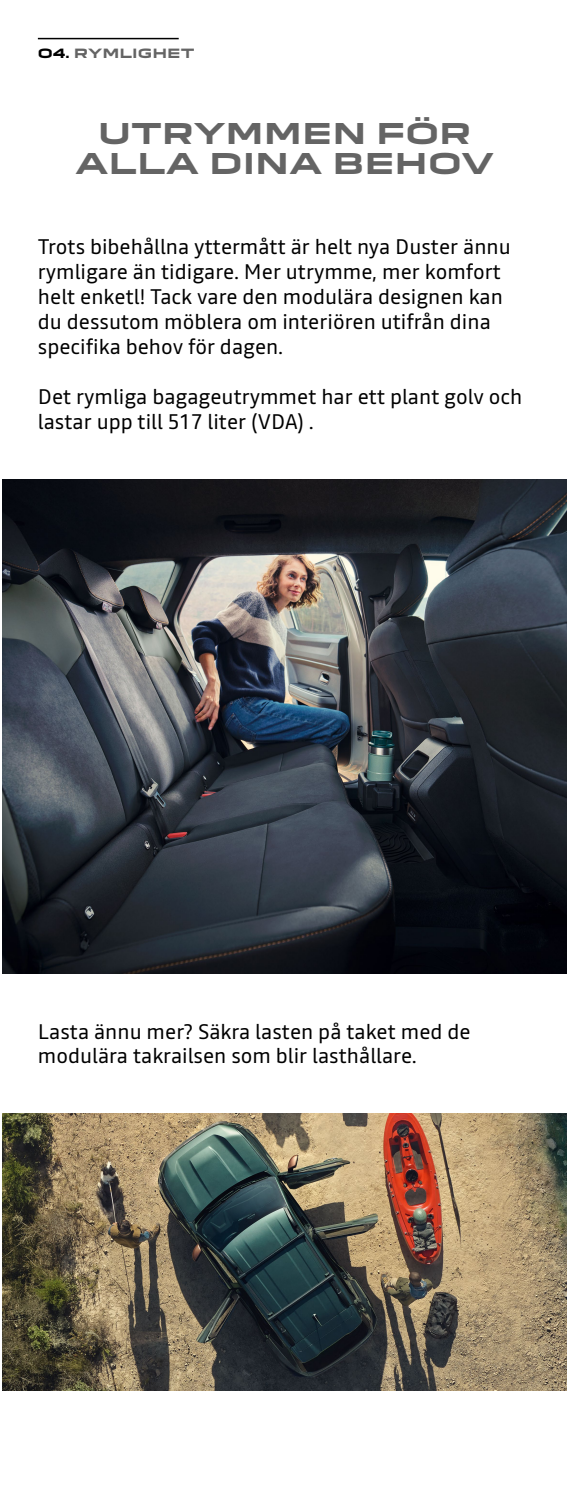
<style>
.page{position:relative;width:569px;height:1493px;background:#fff}
.page>*{position:absolute;margin:0;border:0;box-sizing:border-box;transform-origin:0 0}
.t1{font:700 28px/30.5px "Dacia Block Extended";color:#646464;text-align:center}
.t2{font:21px/25px "Read";color:#000}
.t3{font:700 12.5px "Dacia Block Extended";color:#646464}
.s1{color:#000}
</style>
<div class="page">
<img style="left:3px;top:480px;width:562px;height:494px">
<img style="left:3px;top:1113px;width:562px;height:277px">
<hr style="left:38px;top:38px;width:140px;height:1px;background:#000">
<p class="t3" style="left:38px;top:46px;width:158px"><span class="s1">O4.</span> RYMLIGHET</p>
<h1 class="t1" style="left:75px;top:119px;width:420px">UTRYMMEN FÖR<br>ALLA DINA BEHOV</h1>
<p class="t2" style="left:38px;top:234px;width:474px">Trots bibehållna yttermått är helt nya Duster ännu rymligare än tidigare. Mer utrymme, mer komfort helt enketl! Tack vare den modulära designen kan du dessutom möblera om interiören utifrån dina specifika behov för dagen.</p>
<p class="t2" style="left:38px;top:384px;width:485px">Det rymliga bagageutrymmet har ett plant golv och lastar upp till 517 liter (VDA) .</p>
<p class="t2" style="left:38px;top:1018px;width:434px">Lasta ännu mer? Säkra lasten på taket med de modulära takrailsen som blir lasthållare.</p>
</div>
